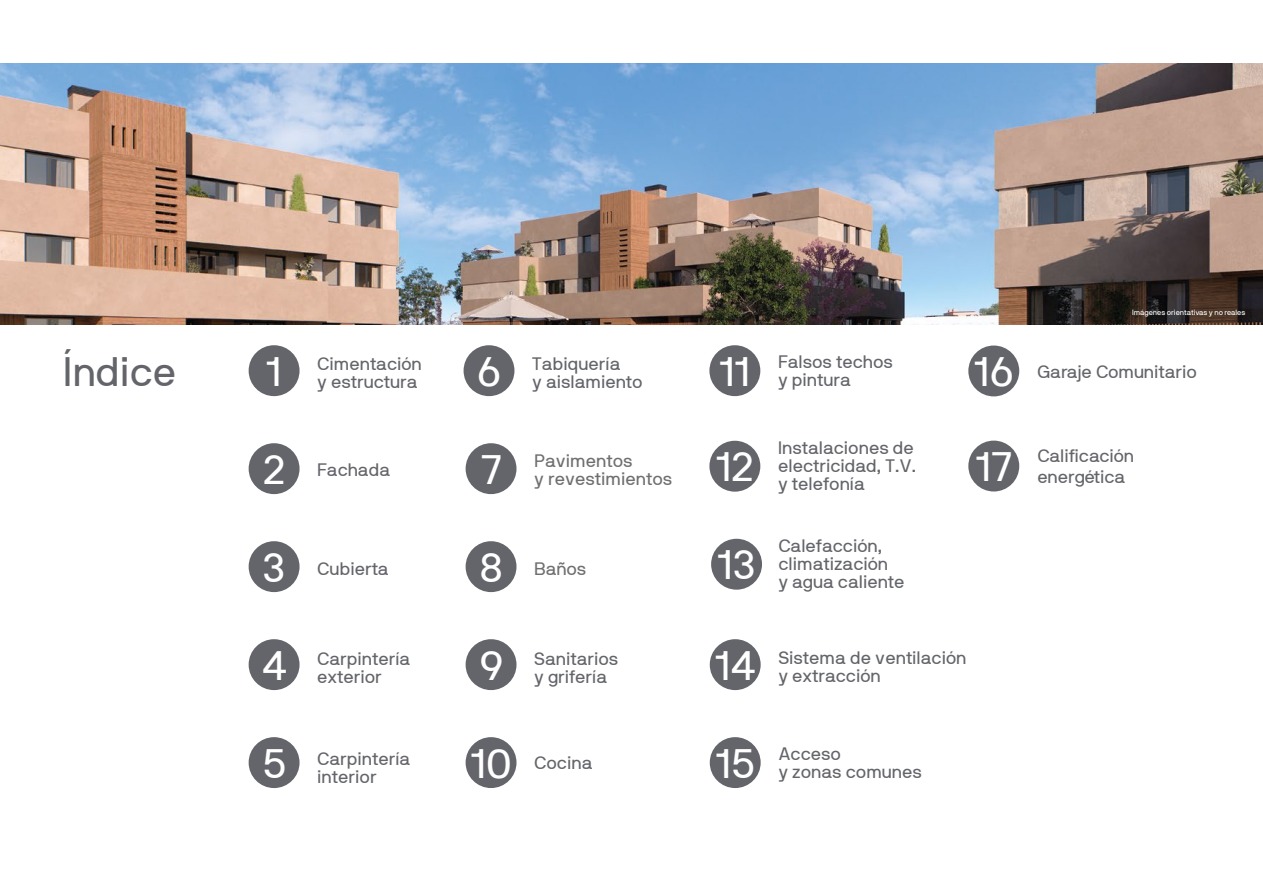
<style>
.page{position:relative;width:1263px;height:893px;background:#fff}
.page>*{position:absolute;margin:0;border:0;box-sizing:border-box;transform-origin:0 0}
.t1{font:41.1px "NB International Regular Webfont";color:#fff}
.t2{font:41.1px "NB International Regular Webfont";color:#63656a}
.t3{font:18px/18px "NB International Regular Webfont";color:#63656a}
.t4{font:18px/18px "NB International Regular Webfont";color:#706f6f}
.t5{font:7.5px "NB International Pro";color:#fff}
</style>
<div class="page">
<img style="left:0;top:63px;width:1263px;height:261px">
<div style="left:249px;top:345px;width:51px;height:51px;background:#63656a;border-radius:50%"></div>
<div style="left:249px;top:443px;width:51px;height:51px;background:#63656a;border-radius:50%"></div>
<div style="left:249px;top:541px;width:51px;height:51px;background:#63656a;border-radius:50%"></div>
<div style="left:249px;top:639px;width:51px;height:51px;background:#63656a;border-radius:50%"></div>
<div style="left:249px;top:737px;width:51px;height:51px;background:#63656a;border-radius:50%"></div>
<div style="left:464px;top:345px;width:50px;height:51px;background:#63656a;border-radius:50%"></div>
<div style="left:466px;top:443px;width:50px;height:51px;background:#63656a;border-radius:50%"></div>
<div style="left:466px;top:541px;width:50px;height:51px;background:#63656a;border-radius:50%"></div>
<div style="left:466px;top:639px;width:50px;height:51px;background:#63656a;border-radius:50%"></div>
<div style="left:466px;top:737px;width:50px;height:51px;background:#63656a;border-radius:50%"></div>
<div style="left:710px;top:639px;width:51px;height:51px;background:#63656a;border-radius:50%"></div>
<div style="left:710px;top:737px;width:51px;height:51px;background:#63656a;border-radius:50%"></div>
<div style="left:711px;top:539px;width:51px;height:51px;background:#63656a;border-radius:50%"></div>
<div style="left:709px;top:345px;width:51px;height:51px;background:#63656a;border-radius:50%"></div>
<div style="left:709px;top:441px;width:51px;height:51px;background:#63656a;border-radius:50%"></div>
<div style="left:968px;top:346px;width:51px;height:50px;background:#63656a;border-radius:50%"></div>
<div style="left:968px;top:441px;width:51px;height:50px;background:#63656a;border-radius:50%"></div>
<p class="t5" style="left:1132px;top:308px;width:115px">Imágenes orientativas y no reales</p>
<h1 class="t2" style="left:63px;top:349px;width:114px">Índice</h1>
<h1 class="t1" style="left:267px;top:348px;width:17px">1</h1>
<p class="t3" style="left:317px;top:355px;width:106px">Cimentación y estructura</p>
<h1 class="t1" style="left:477px;top:348px;width:25px">6</h1>
<p class="t3" style="left:532px;top:355px;width:112px">Tabiquería<br>y aislamiento</p>
<h1 class="t1" style="left:720px;top:348px;width:32px">11</h1>
<p class="t3" style="left:778px;top:353px;width:116px">Falsos techos y pintura</p>
<h1 class="t1" style="left:974px;top:348px;width:40px">16</h1>
<p class="t3" style="left:1037px;top:362px;width:161px">Garaje Comunitario</p>
<h1 class="t1" style="left:263px;top:446px;width:24px">2</h1>
<p class="t3" style="left:317px;top:461px;width:74px">Fachada</p>
<h1 class="t1" style="left:481px;top:446px;width:22px">7</h1>
<p class="t4" style="left:534px;top:452px;width:139px">Pavimentos<br>y revestimientos</p>
<h1 class="t1" style="left:716px;top:444px;width:39px">12</h1>
<p class="t3" style="left:778px;top:439px;width:140px">Instalaciones de electricidad, T.V. y telefonía</p>
<h1 class="t1" style="left:976px;top:444px;width:37px">17</h1>
<p class="t3" style="left:1037px;top:444px;width:98px;line-height:21.6px">Calificación energética</p>
<h1 class="t1" style="left:263px;top:544px;width:24px">3</h1>
<p class="t3" style="left:317px;top:560px;width:73px">Cubierta</p>
<h1 class="t1" style="left:479px;top:544px;width:25px">8</h1>
<p class="t4" style="left:534px;top:560px;width:54px">Baños</p>
<h1 class="t1" style="left:718px;top:542px;width:39px">13</h1>
<p class="t3" style="left:778px;top:537px;width:128px">Calefacción, climatización<br>y agua caliente</p>
<h1 class="t1" style="left:262px;top:642px;width:26px">4</h1>
<p class="t3" style="left:317px;top:650px;width:95px">Carpintería exterior</p>
<h1 class="t1" style="left:479px;top:642px;width:25px">9</h1>
<p class="t3" style="left:534px;top:650px;width:86px">Sanitarios y grifería</p>
<h1 class="t1" style="left:715px;top:642px;width:41px">14</h1>
<p class="t3" style="left:778px;top:648px;width:189px">Sistema de ventilación y extracción</p>
<h1 class="t1" style="left:263px;top:740px;width:25px">5</h1>
<p class="t3" style="left:317px;top:750px;width:95px">Carpintería interior</p>
<h1 class="t1" style="left:471px;top:740px;width:42px">10</h1>
<p class="t3" style="left:534px;top:754px;width:60px">Cocina</p>
<h1 class="t1" style="left:716px;top:740px;width:40px">15</h1>
<p class="t3" style="left:778px;top:745px;width:145px">Acceso<br>y zonas comunes</p>
</div>
